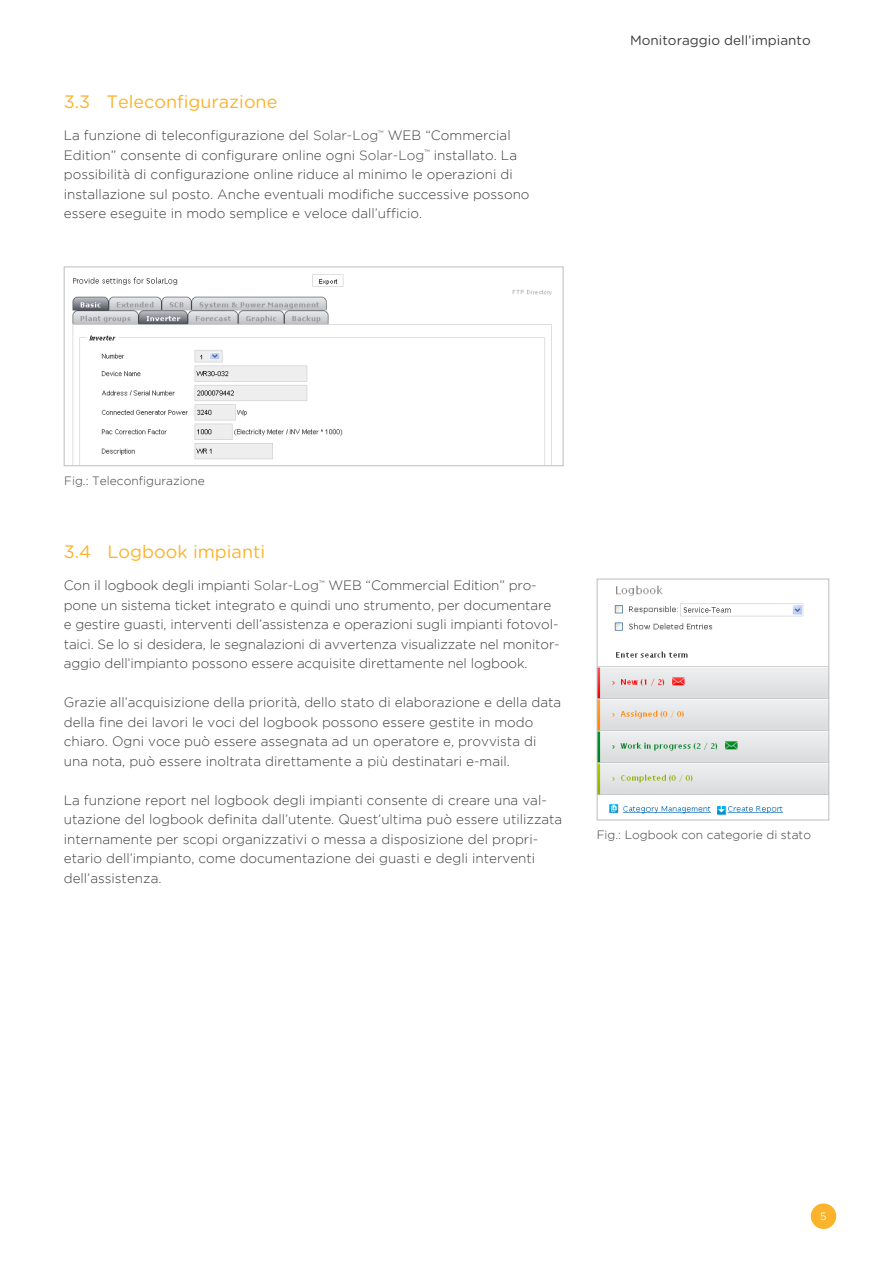
<style>
.page{position:relative;width:893px;height:1263px;background:#fff}
.page>*{position:absolute;margin:0;border:0;box-sizing:border-box;transform-origin:0 0}
.t1{font:18px "Gotham Rounded";color:#fcb32c}
.Fließtext{font:300 13.5px/19.5px "Gotham";color:#3e3e3f}
.t2{font:13.5px "Gotham Rounded";color:#3e3e3f}
.t3{font:300 12px "Gotham";color:#3e3e3f}
.t4{font:10.5px "Gotham";color:#fff}
.s1{color:#4b4c4d}
</style>
<div class="page">
<div style="left:811px;top:1203px;width:25px;height:26px;background:#fcb32c;border-radius:50%"></div>
<img style="left:72px;top:274px;width:480px;height:190px">
<div style="left:64px;top:266px;width:499px;height:200px;border:1px solid #bcbdc0"></div>
<img style="left:599px;top:585px;width:228px;height:231px">
<div style="left:597px;top:579px;width:232px;height:241px;border:1px solid #bcbdc0"></div>
<p class="t1" style="left:64px;top:89px;width:215px">3.3 Teleconfigurazione</p>
<p class="Fließtext" style="left:64px;top:126px;width:467px">La funzione di teleconfigurazione del <span class="s1">Solar-Log</span><sup>™</sup> WEB “Commercial Edition” consente di configurare online ogni <span class="s1">Solar-Log</span><sup>™</sup> installato. La possibilità di configurazione online riduce al minimo le operazioni di installazione sul posto. Anche eventuali modifiche successive possono essere eseguite in modo semplice e veloce dall’ufficio.</p>
<p class="t2" style="left:630px;top:31px;width:182px">Monitoraggio dell’impianto</p>
<p class="t3" style="left:64px;top:474px;width:142px">Fig.: Teleconfigurazione</p>
<p class="t1" style="left:64px;top:539px;width:203px">3.4 Logbook impianti</p>
<p class="Fließtext" style="left:64px;top:576px;width:497px">Con il logbook degli impianti <span class="s1">Solar-Log</span><sup>™</sup> WEB “Commercial Edition” pro&shy;pone un sistema ticket integrato e quindi uno strumento, per documentare e gestire guasti, interventi dell’assistenza e operazioni sugli impianti fotovol&shy;taici. Se lo si desidera, le segnalazioni di avvertenza visualizzate nel monitor&shy;aggio dell’impianto possono essere acquisite direttamente nel logbook.</p>
<p class="Fließtext" style="left:64px;top:693px;width:499px">Grazie all’acquisizione della priorità, dello stato di elaborazione e della data della fine dei lavori le voci del logbook possono essere gestite in modo chiaro. Ogni voce può essere assegnata ad un operatore e, provvista di una nota, può essere inoltrata direttamente a più destinatari e-mail.</p>
<p class="Fließtext" style="left:64px;top:790px;width:500px">La funzione report nel logbook degli impianti consente di creare una val&shy;utazione del logbook definita dall’utente. Quest’ultima può essere utilizzata internamente per scopi organizzativi o messa a disposizione del propri&shy;etario dell’impianto, come documentazione dei guasti e degli interventi dell’assistenza.</p>
<p class="t3" style="left:597px;top:828px;width:216px">Fig.: Logbook con categorie di stato</p>
<p class="t4" style="left:820px;top:1210px;width:8px">5</p>
</div>
